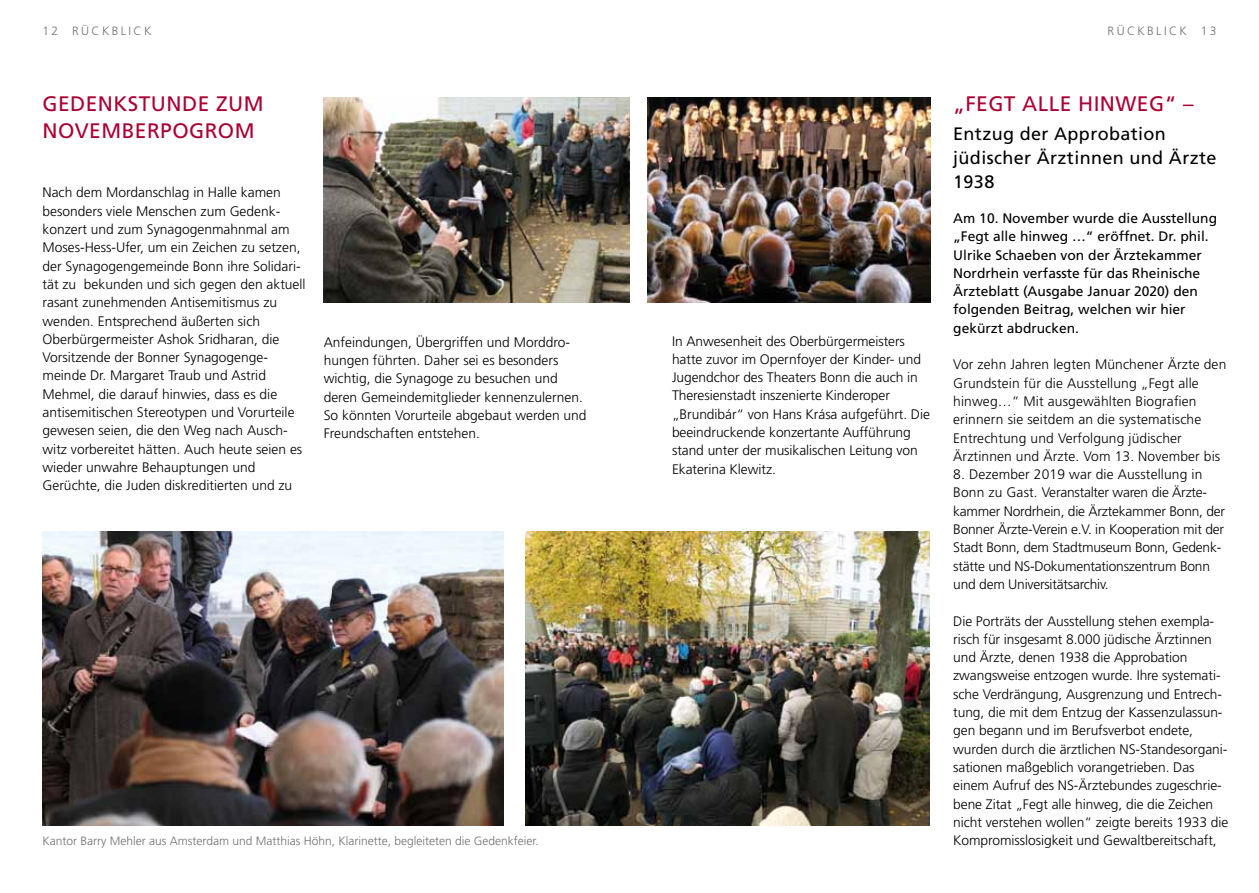
<style>
.page{position:relative;width:1259px;height:893px;background:#fff}
.page>*{position:absolute;margin:0;border:0;box-sizing:border-box;transform-origin:0 0}
.t1{font:21px/27px "Frutiger";letter-spacing:.02em;color:#ab0132}
.t2{font:18px/24px "Frutiger";letter-spacing:.02em;color:#000}
.t3{font:300 13.8px/18.3px "Frutiger";color:#000}
.t4{font:13.8px/18.3px "Frutiger";color:#000}
.t5{font:300 12px "Frutiger";color:#707172}
.t6{font:300 12px "Frutiger";letter-spacing:.2em;color:#707172}
</style>
<div class="page">
<img style="left:43px;top:531px;width:460px;height:295px">
<img style="left:647px;top:97px;width:283px;height:205px">
<img style="left:324px;top:97px;width:305px;height:205px">
<img style="left:526px;top:531px;width:404px;height:295px">
<p class="t6" style="left:43px;top:24px;width:110px">12 R ÜCKBL ICK</p>
<h1 class="t1" style="left:43px;top:91px;width:219px">Gedenkstunde zum<br>Novem berpogrom</h1>
<p class="t3" style="left:43px;top:184px;width:265px">Nach dem Mordanschlag in Halle kamen besonders viele Menschen zum Gedenk&shy;konzert und zum Synagogenmahnmal am Moses-Hess-Ufer, um ein Zeichen zu setzen, der Synagogengemeinde Bonn ihre Solidari&shy;tät zu bekunden und sich gegen den aktuell rasant zunehmenden Antisemitismus zu wenden. Entsprechend äußerten sich Oberbürgermeister Ashok Sridharan, die Vorsitzende der Bonner Synagogenge&shy;meinde Dr. Margaret Traub und Astrid Mehmel, die darauf hinwies, dass es die antisemitischen Stereotypen und Vorurteile gewesen seien, die den Weg nach Ausch&shy;witz vorbereitet hätten. Auch heute seien es wieder unwahre Behauptungen und Gerüchte, die Juden diskreditierten und zu</p>
<p class="t3" style="left:324px;top:333px;width:264px">Anfeindungen, Übergriffen und Morddro&shy;hungen führten. Daher sei es besonders wichtig, die Synagoge zu besuchen und deren Gemeindemitglieder kennenzulernen.<br>So könnten Vorurteile abgebaut werden und Freundschaften entstehen.</p>
<p class="t5" style="left:43px;top:834px;width:498px">Kantor Barry Mehler aus Amsterdam und Matthias Höhn, Klarinette, begleiteten die Gedenkfeier.</p>
<p class="t5" style="left:1107px;top:24px;width:10px">Rück</p>
<p class="t5" style="left:1147px;top:24px;width:26px">blick</p>
<p class="t5" style="left:1200px;top:24px;width:17px">13</p>
<p class="t3" style="left:672px;top:332px;width:259px">In Anwesenheit des Oberbürgermeisters hatte zuvor im Opernfoyer der Kinder- und Jugendchor des Theaters Bonn die auch in Theresienstadt inszenierte Kinderoper „Brundibár“ von Hans Krása aufgeführt. Die beeindruckende konzertante Aufführung stand unter der musikalischen Leitung von Ekaterina Klewitz.</p>
<h1 class="t1" style="left:953px;top:91px;width:242px">„Fegt alle hinweg“ –</h1>
<h2 class="t2" style="left:953px;top:122px;width:265px">Entzug der Approbation jüdischer Ärztinnen und Ärzte<br>1938</h2>
<p class="t4" style="left:953px;top:209px;width:265px">Am 10. November wurde die Ausstellung „Fegt alle hinweg …“ eröffnet. Dr. phil.<br>U lrike Schaeben von der Ärztekammer Nordrhein verfasste für das Rheinische Ärzteblatt (Ausgabe Januar 2020) den folgenden Beitrag, welchen wir hier gekürzt abdrucken.</p>
<p class="t3" style="left:953px;top:356px;width:275px">Vor zehn Jahren legten Münchener Ärzte den Grundstein für die Ausstellung „Fegt alle hinweg…“ Mit ausgewählten Biografien erinnern sie seitdem an die systematische Entrechtung und Verfolgung jüdischer Ärztinnen und Ärzte. Vom 13. November bis</p>
<p class="t3" style="left:953px;top:465px;width:273px">8. Dezember 2019 war die Ausstellung in Bonn zu G ast. Veranstalter waren die Ärzte&shy;kammer Nordrhein, die Ärztekammer Bonn, der Bonner Ärzte-Verein e.V. in Kooperation mit der Stadt Bonn, dem Stadtmuseum Bonn, Gedenk&shy;stätte und NS-Dokumentationszentrum Bonn und dem Universitätsarchiv.</p>
<p class="t3" style="left:953px;top:612px;width:276px">Die Porträts der Ausstellung stehen exempla&shy;risch für insgesamt 8.000 jüdische Ärztinnen und Ärzte, denen 1938 die Approbation zwangsweise entzogen wurde. Ihre systemati&shy;sche Verdrängung, Ausgrenzung und Entrech&shy;tung, die mit dem Entzug der Kassenzulassun&shy;gen begann und im Berufsverbot endete, wurden durch die ärztlichen NS-Standesorgani&shy;sationen maßgeblich vorangetrieben. Das einem Aufruf des NS-Ärztebundes zugeschrie&shy;bene Zitat „Fegt alle hinweg, die die Zeichen nicht verstehen wollen“ zeigte bereits 1933 die Kompromisslosigkeit und Gewaltbereitschaft,</p>
</div>
